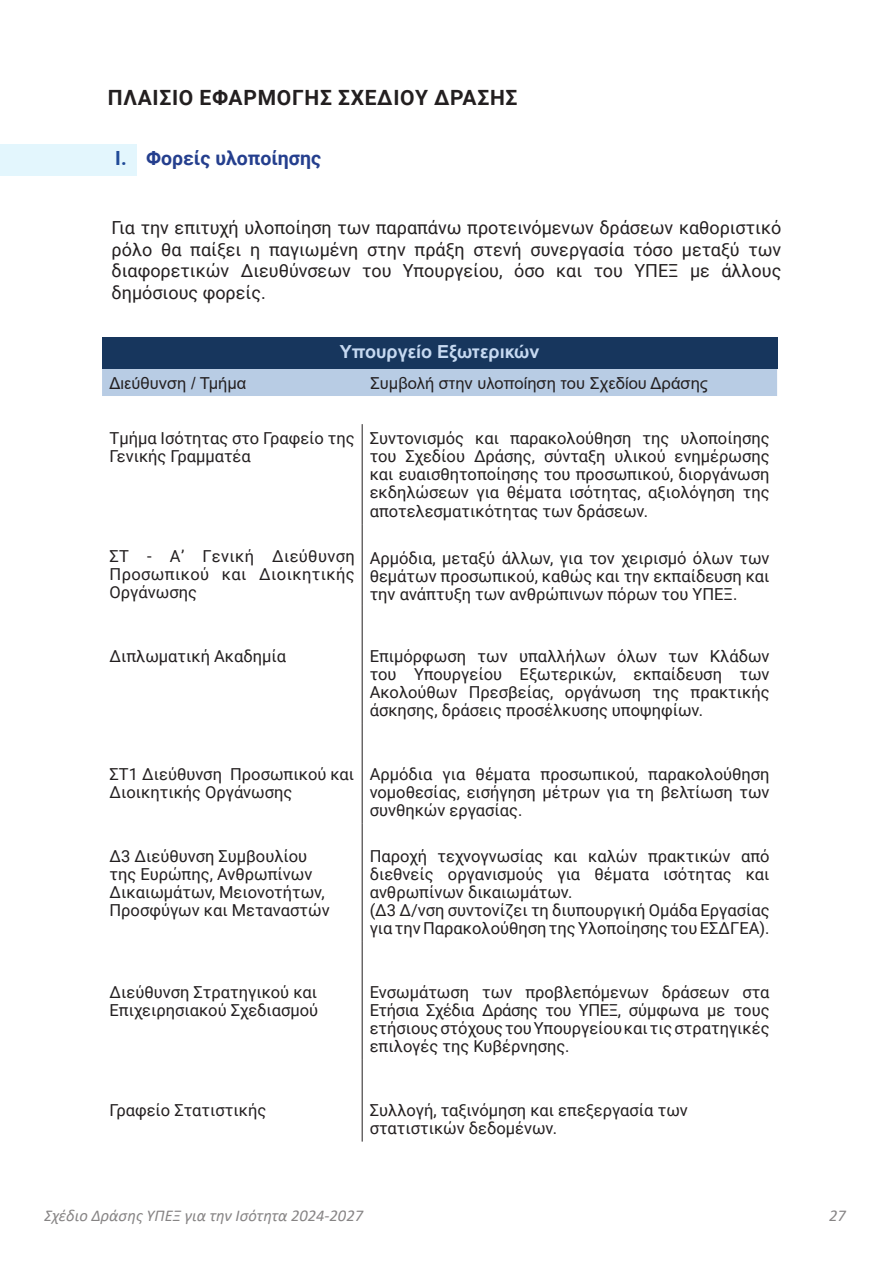
<style>
.page{position:relative;width:893px;height:1263px;background:#fff}
.page>*{position:absolute;margin:0;border:0;box-sizing:border-box;transform-origin:0 0}
.υποκεφαλαια{font:700 21px "Roboto";letter-spacing:.035em;color:#231f20}
.υποκεφαλαια-2{font:700 19.5px "Roboto";color:#253f8e}
.Paragraph_Style_1{font:18px/21.6px "Roboto";color:#231f20;text-align:justify}
.t1{font:700 18px "Arial";color:#c6d9f1}
.t2{font:16.5px/18.1px "Roboto";color:#231f20}
.t3{font:16.5px "Arial";color:#231f20}
.t4{font:italic 16.5px "Calibri";color:#231f20}
</style>
<div class="page">
<div style="left:0;top:144px;width:136px;height:32px;background:#e3f6fd"></div>
<div style="left:102px;top:337px;width:675px;height:32px;background:#17365d"></div>
<div style="left:102px;top:369px;width:675px;height:27px;background:#b8cce4"></div>
<hr style="left:362px;top:424px;width:1px;height:100px;background:#231f20">
<hr style="left:362px;top:524px;width:1px;height:82px;background:#231f20">
<hr style="left:362px;top:606px;width:1px;height:118px;background:#231f20">
<hr style="left:362px;top:724px;width:1px;height:100px;background:#231f20">
<hr style="left:362px;top:824px;width:1px;height:118px;background:#231f20">
<hr style="left:362px;top:942px;width:1px;height:118px;background:#231f20">
<hr style="left:362px;top:1060px;width:1px;height:81px;background:#231f20">
<p class="υποκεφαλαια" style="left:108px;top:83px;width:411px">ΠΛΑΙΣΙΟ ΕΦΑΡΜΟΓΉΣ ΣΧΕΔΙΟΥ ΔΡΑΣΉΣ</p>
<p class="υποκεφαλαια-2" style="left:115px;top:144px;width:207px">I. Φορείς υλοποίησης</p>
<p class="Paragraph_Style_1" style="left:112px;top:216px;width:671px">Για την επιτυχή υλοποίηση των παραπάνω προτεινόμενων δράσεων καθοριστικό ρόλο θα παίξει η παγιωμένη στην πράξη στενή συνεργασία τόσο μεταξύ των διαφορετικών Διευθύνσεων του Υπουργείου, όσο και του ΥΠΕΞ με άλλους δημόσιους φορείς.</p>
<p class="t1" style="left:340px;top:339px;width:201px">Υπουργείο Εξωτερικών</p>
<p class="t3" style="left:110px;top:371px;width:138px">Διεύθυνση / Τμήμα</p>
<p class="t3" style="left:370px;top:371px;width:340px">Συμβολή στην υλοποίηση του Σχεδίου Δράσης</p>
<p class="t2" style="left:110px;top:428px;width:247px">Τμήμα Ισότητας στο Γραφείο της<br>Γενικής Γραμματέα</p>
<p class="t2" style="left:370px;top:428px;width:401px;text-align:justify">Συντονισμός και παρακολούθηση της υλοποίησης του Σχεδίου Δράσης, σύνταξη υλικού ενημέρωσης και ευαισθητοποίησης του προσωπικού, διοργάνωση εκδηλώσεων για θέματα ισότητας, αξιολόγηση της αποτελεσματικότητας των δράσεων.</p>
<p class="t2" style="left:110px;top:547px;width:247px;text-align:justify">ΣΤ - Α’ Γενική Διεύθυνση Προσωπικού και Διοικητικής Οργάνωσης</p>
<p class="t2" style="left:370px;top:548px;width:401px;text-align:justify">Αρμόδια, μεταξύ άλλων, για τον χειρισμό όλων των θεμάτων προσωπικού, καθώς και την εκπαίδευση και την ανάπτυξη των ανθρώπινων πόρων του ΥΠΕΞ.</p>
<p class="t2" style="left:110px;top:647px;width:178px">Διπλωματική Ακαδημία</p>
<p class="t2" style="left:370px;top:646px;width:401px;text-align:justify">Επιμόρφωση των υπαλλήλων όλων των Κλάδων του Υπουργείου Εξωτερικών, εκπαίδευση των Ακολούθων Πρεσβείας, οργάνωση της πρακτικής άσκησης, δράσεις προσέλκυσης υποψηφίων.</p>
<p class="t2" style="left:110px;top:764px;width:246px">ΣT1 Διεύθυνση Προσωπικού και<br>Διοικητικής Οργάνωσης</p>
<p class="t2" style="left:370px;top:764px;width:401px;text-align:justify">Αρμόδια για θέματα προσωπικού, παρακολούθηση νομοθεσίας, εισήγηση μέτρων για τη βελτίωση των συνθηκών εργασίας.</p>
<p class="t2" style="left:110px;top:846px;width:222px">Δ3 Διεύθυνση Συμβουλίου της Ευρώπης, Ανθρωπίνων<br>Δικαιωμάτων, Μειονοτήτων,<br>Προσφύγων και Μεταναστών</p>
<p class="t2" style="left:370px;top:846px;width:401px">Παροχή τεχνογνωσίας και καλών πρακτικών από διεθνείς οργανισμούς για θέματα ισότητας και ανθρωπίνων δικαιωμάτων.<br>(Δ3 Δ/νση συντονίζει τη διυπουργική Ομάδα Εργασίας για την Παρακολούθηση της Υλοποίησης του ΕΣΔΓΕΑ).</p>
<p class="t2" style="left:110px;top:982px;width:210px">Διεύθυνση Στρατηγικού και<br>Επιχειρησιακού Σχεδιασμού</p>
<p class="t2" style="left:370px;top:982px;width:401px;text-align:justify">Ενσωμάτωση των προβλεπόμενων δράσεων στα Ετήσια Σχέδια Δράσης του ΥΠΕΞ, σύμφωνα με τους ετήσιους στόχους του Υπουργείου και τις στρατηγικές επιλογές της Κυβέρνησης.</p>
<p class="t2" style="left:110px;top:1100px;width:158px">Γραφείο Στατιστικής</p>
<p class="t2" style="left:370px;top:1100px;width:320px">Συλλογή, ταξινόμηση και επεξεργασία των στατιστικών δεδομένων.</p>
<p class="t4" style="left:44px;top:1204px;width:320px">Σχέδιο Δράσης ΥΠΕΞ για την Ισότητα 2024-2027</p>
<p class="t4" style="left:829px;top:1204px;width:18px">27</p>
</div>
